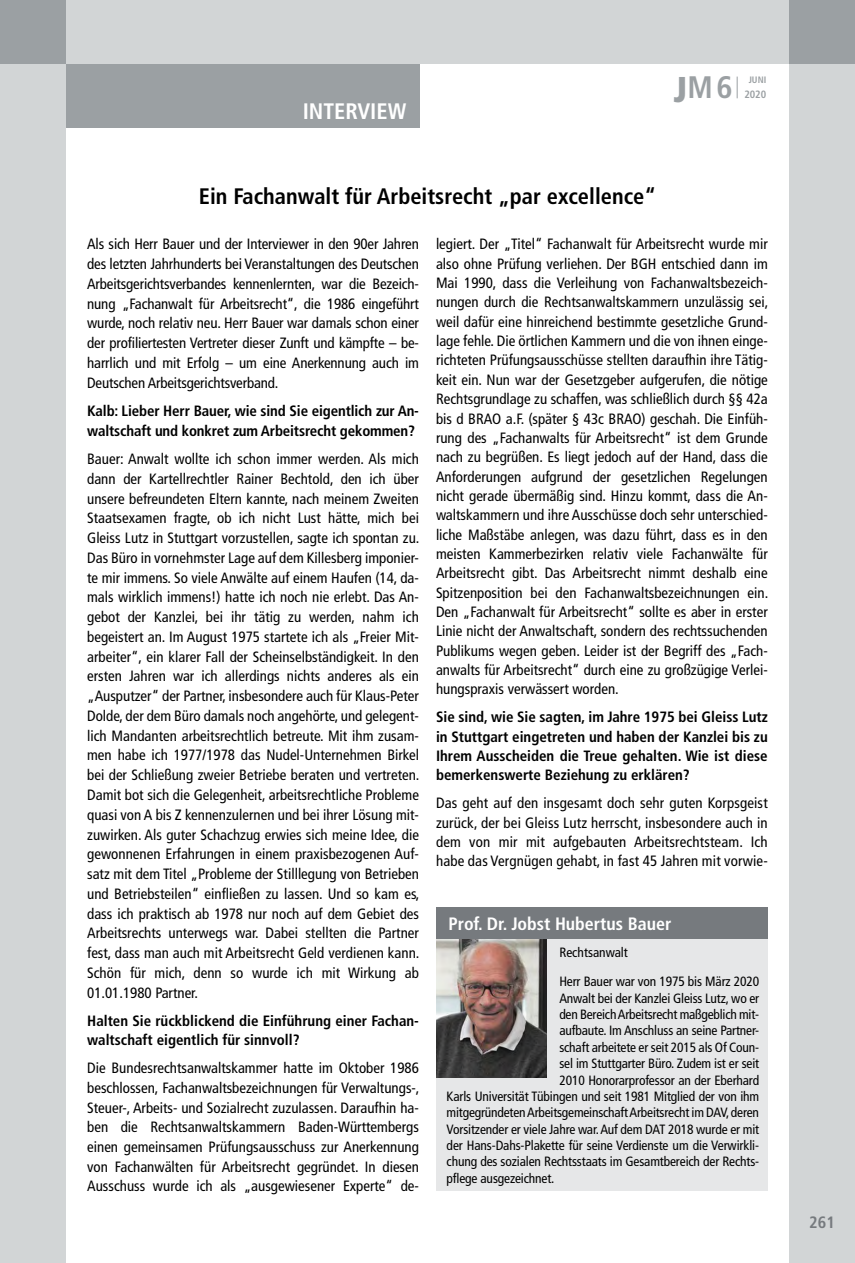
<style>
.page{position:relative;width:855px;height:1263px;background:#fff}
.page>*{position:absolute;margin:0;border:0;box-sizing:border-box;transform-origin:0 0}
.t1{font:700 condensed 31.05px "Frutiger";color:#9ba0a3}
.t2{font:700 condensed 22.35px "Frutiger";color:#000}
.t3{font:700 condensed 22.35px "Frutiger";color:#fff}
.t4{font:700 condensed 18px "Frutiger";color:#fff}
.t5{font:700 condensed 16.5px "Frutiger";color:#767a7e}
.t6{font:condensed 15px/19.8px "Frutiger";color:#000;text-align:justify}
.t7{font:700 condensed 15px/19.4px "Frutiger";color:#000}
.t8{font:condensed 13.5px/29.1px "Frutiger";letter-spacing:-.01em;color:#000}
.t9{font:700 condensed 10.5px "Frutiger";color:#9ba0a3}
.t10{font:700 condensed 9.3px "Frutiger";color:#9ba0a3}
.s1{font-weight:900;font-size:35.85px}
</style>
<div class="page">
<div style="left:0;top:0;width:855px;height:64px;background:#d2d5d6"></div>
<svg style="left:737px;top:77px;width:1px;height:21px"></svg>
<div style="left:789px;top:0;width:66px;height:1263px;background:#d2d5d6"></div>
<div style="left:789px;top:0;width:66px;height:64px;background:#9ba0a3"></div>
<div style="left:0;top:0;width:66px;height:1263px;background:#d2d5d6"></div>
<div style="left:0;top:0;width:66px;height:64px;background:#9ba0a3"></div>
<div style="left:436px;top:936px;width:331px;height:255px;background:#e6e7e8"></div>
<img style="left:436px;top:938px;width:110px;height:140px">
<div style="left:436px;top:907px;width:331px;height:31px;background:#767a7e"></div>
<div style="left:66px;top:64px;width:353px;height:64px;background:#9ba0a3"></div>
<h2 class="t3" style="left:303px;top:98px;width:105px">INTERVIEW</h2>
<h1 class="t1" style="left:673px;top:69px;width:61px"><span class="s1">J</span>M6</h1>
<p class="t10" style="left:748px;top:74px;width:19px">JUNI</p>
<p class="t9" style="left:744px;top:88px;width:23px">2020</p>
<h2 class="t2" style="left:199px;top:183px;width:458px">Ein Fachanwalt für Arbeitsrecht „par excellence“</h2>
<p class="t6" style="left:87px;top:234px;width:333px">Als sich Herr Bauer und der Interviewer in den 90er Jahren des letzten Jahrhunderts bei Veranstaltungen des Deutschen Arbeitsgerichtsverbandes kennenlernten, war die Bezeich&shy;nung „Fachanwalt für Arbeitsrecht“, die 1986 eingeführt wurde, noch relativ neu. Herr Bauer war damals schon einer der profiliertesten Vertreter dieser Zunft und kämpfte – be&shy;harrlich und mit Erfolg – um eine Anerkennung auch im Deutschen Arbeitsgerichtsverband.</p>
<p class="t7" style="left:87px;top:401px;width:333px;line-height:19.8px">Kalb: Lieber Herr Bauer, wie sind Sie eigentlich zur An&shy;waltschaft und konkret zum Arbeitsrecht gekommen?</p>
<p class="t6" style="left:87px;top:449px;width:334px">Bauer: Anwalt wollte ich schon immer werden. Als mich dann der Kartellrechtler Rainer Bechtold, den ich über unsere befreundeten Eltern kannte, nach meinem Zweiten Staatsexamen fragte, ob ich nicht Lust hätte, mich bei Gleiss Lutz in Stuttgart vorzustellen, sagte ich spontan zu.<br>Das Büro in vornehmster Lage auf dem Killesberg imponier&shy;te mir immens. So viele Anwälte auf einem Haufen (14, da&shy;mals wirklich immens!) hatte ich noch nie erlebt. Das An&shy;gebot der Kanzlei, bei ihr tätig zu werden, nahm ich begeistert an. Im August 1975 startete ich als „Freier Mit&shy;arbeiter“, ein klarer Fall der Scheinselbständigkeit. In den ersten Jahren war ich allerdings nichts anderes als ein „Ausputzer“ der Partner, insbesondere auch für Klaus-Peter Dolde, der dem Büro damals noch angehörte, und gelegent&shy;lich Mandanten arbeitsrechtlich betreute. Mit ihm zusam&shy;men habe ich 1977/1978 das Nudel-Unternehmen Birkel bei der Schließung zweier Betriebe beraten und vertreten.<br>Damit bot sich die Gelegenheit, arbeitsrechtliche Probleme quasi von A bis Z kennenzulernen und bei ihrer Lösung mit&shy;zuwirken. Als guter Schachzug erwies sich meine Idee, die gewonnenen Erfahrungen in einem praxisbezogenen Auf&shy;satz mit dem Titel „Probleme der Stilllegung von Betrieben und Betriebsteilen“ einfließen zu lassen. Und so kam es, dass ich praktisch ab 1978 nur noch auf dem Gebiet des Arbeitsrechts unterwegs war. Dabei stellten die Partner fest, dass man auch mit Arbeitsrecht Geld verdienen kann.<br>Schön für mich, denn so wurde ich mit Wirkung ab 01.01.1980 Partner.</p>
<p class="t7" style="left:87px;top:1011px;width:333px">Halten Sie rückblickend die Einführung einer Fachan&shy;waltschaft eigentlich für sinnvoll?</p>
<p class="t6" style="left:87px;top:1058px;width:334px">Die Bundesrechtsanwaltskammer hatte im Oktober 1986 beschlossen, Fachanwaltsbezeichnungen für Verwaltungs-, Steuer-, Arbeits- und Sozialrecht zuzulassen. Daraufhin ha&shy;ben die Rechtsanwaltskammern Baden-Württembergs einen gemeinsamen Prüfungsausschuss zur Anerkennung von Fachanwälten für Arbeitsrecht gegründet. In diesen Ausschuss wurde ich als „ausgewiesener Experte“ de-</p>
<p class="t6" style="left:436px;top:235px;width:334px;line-height:19.4px">legiert. Der „Titel“ Fachanwalt für Arbeitsrecht wurde mir also ohne Prüfung verliehen. Der BGH entschied dann im Mai 1990, dass die Verleihung von Fachanwaltsbezeich&shy;nungen durch die Rechtsanwaltskammern unzulässig sei, weil dafür eine hinreichend bestimmte gesetzliche Grund&shy;lage fehle. Die örtlichen Kammern und die von ihnen einge&shy;richteten Prüfungsausschüsse stellten daraufhin ihre Tätig&shy;keit ein. Nun war der Gesetzgeber aufgerufen, die nötige Rechtsgrundlage zu schaffen, was schließlich durch §§ 42a bis d BRAO a.F. (später § 43c BRAO) geschah. Die Einfüh&shy;rung des „Fachanwalts für Arbeitsrecht“ ist dem Grunde nach zu begrüßen. Es liegt jedoch auf der Hand, dass die Anforderungen aufgrund der gesetzlichen Regelungen nicht gerade übermäßig sind. Hinzu kommt, dass die An&shy;waltskammern und ihre Ausschüsse doch sehr unterschied&shy;liche Maßstäbe anlegen, was dazu führt, dass es in den meisten Kammerbezirken relativ viele Fachanwälte für Arbeitsrecht gibt. Das Arbeitsrecht nimmt deshalb eine Spitzenposition bei den Fachanwaltsbezeichnungen ein.<br>Den „Fachanwalt für Arbeitsrecht“ sollte es aber in erster Linie nicht der Anwaltschaft, sondern des rechtssuchenden Publikums wegen geben. Leider ist der Begriff des „Fach&shy;anwalts für Arbeitsrecht“ durch eine zu großzügige Verlei&shy;hungspraxis verwässert worden.</p>
<p class="t7" style="left:436px;top:707px;width:333px;text-align:justify">Sie sind, wie Sie sagten, im Jahre 1975 bei Gleiss Lutz in Stuttgart eingetreten und haben der Kanzlei bis zu Ihrem Ausscheiden die Treue gehalten. Wie ist diese bemerkenswerte Beziehung zu erklären?</p>
<p class="t6" style="left:436px;top:793px;width:333px;line-height:19.4px">Das geht auf den insgesamt doch sehr guten Korpsgeist zurück, der bei Gleiss Lutz herrscht, insbesondere auch in dem von mir mit aufgebauten Arbeitsrechtsteam. Ich habe das Vergnügen gehabt, in fast 45 Jahren mit vorwie-</p>
<p class="t4" style="left:448px;top:913px;width:224px">Prof. Dr. Jobst Hubertus Bauer</p>
<p class="t8" style="left:559px;top:938px;width:201px">Rechtsanwalt<br>Herr Bauer war von 1975 bis März 2020</p>
<p class="t8" style="left:559px;top:984px;width:201px">Anwalt bei der Kanzlei Gleiss Lutz, wo er</p>
<p class="t8" style="left:559px;top:1000px;width:201px">den Bereich Arbeitsrecht maßgeblich mit-</p>
<p class="t8" style="left:559px;top:1016px;width:201px">aufbaute. Im Anschluss an seine Partner-</p>
<p class="t8" style="left:559px;top:1033px;width:201px">schaft arbeitete er seit 2015 als Of Coun-</p>
<p class="t8" style="left:559px;top:1049px;width:201px">sel im Stuttgarter Büro. Zudem ist er seit</p>
<p class="t8" style="left:559px;top:1065px;width:201px">2010 Honorarprofessor an der Eberhard</p>
<p class="t8" style="left:446px;top:1082px;width:314px">Karls Universität Tübingen und seit 1981 Mitglied der von ihm</p>
<p class="t8" style="left:446px;top:1098px;width:314px">mitgegründeten Arbeitsgemeinschaft Arbeitsrecht im DAV, deren</p>
<p class="t8" style="left:446px;top:1114px;width:314px">Vorsitzender er viele Jahre war. Auf dem DAT 2018 wurde er mit</p>
<p class="t8" style="left:446px;top:1131px;width:314px">der Hans-Dahs-Plakette für seine Verdienste um die Verwirkli-</p>
<p class="t8" style="left:446px;top:1147px;width:314px">chung des sozialen Rechtsstaats im Gesamtbereich der Rechts-</p>
<p class="t8" style="left:446px;top:1163px;width:109px">pflege ausgezeichnet.</p>
<p class="t5" style="left:809px;top:1213px;width:27px">261</p>
</div>
